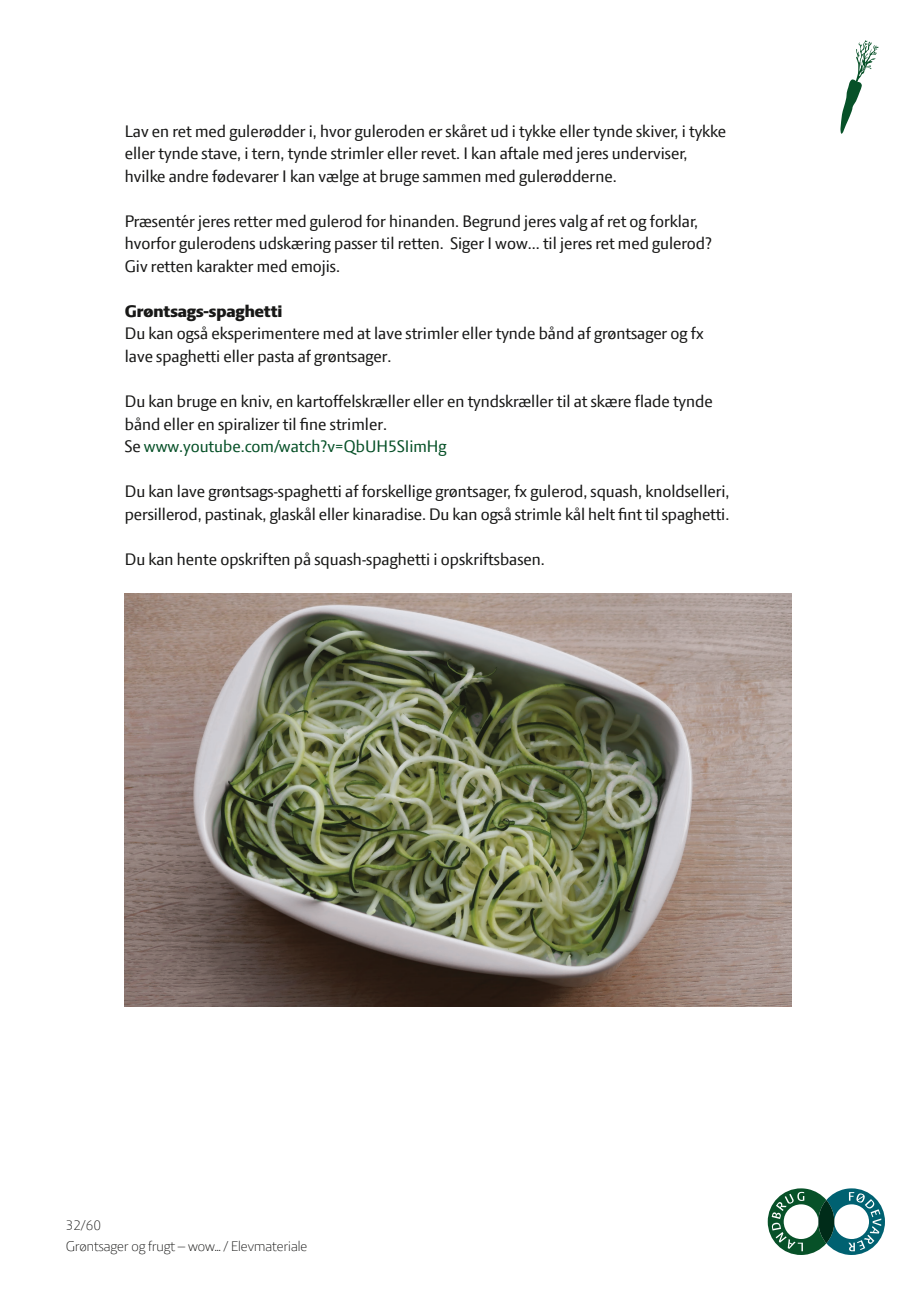
<style>
.page{position:relative;width:919px;height:1289px;background:#fff}
.page>*{position:absolute;margin:0;border:0;box-sizing:border-box;transform-origin:0 0}
.t1{font:18px/22.5px "LF Press Sans";color:#181817}
.t2{font:18px "LF Press Sans";color:#075128}
.t3{font:800 18px "LF Press Sans";color:#181817}
.t4{font:300 15px/20.4px "LF Press Sans";color:#181817}
.s1{color:#181817}
</style>
<div class="page">
<svg style="left:767px;top:1188px;width:117px;height:66px"></svg>
<img style="left:125px;top:594px;width:666px;height:412px">
<svg style="left:840px;top:40px;width:38px;height:94px"></svg>
<p class="t1" style="left:125px;top:119px;width:602px">Lav en ret med gulerødder i, hvor guleroden er skåret ud i tykke eller tynde skiver, i tykke eller tynde stave, i tern, tynde strimler eller revet. I kan aftale med jeres underviser, hvilke andre fødevarer I kan vælge at bruge sammen med gulerødderne.</p>
<p class="t1" style="left:125px;top:209px;width:588px">Præsentér jeres retter med gulerod for hinanden. Begrund jeres valg af ret og forklar, hvorfor gulerodens udskæring passer til retten. Siger I wow… til jeres ret med gulerod?<br>Giv retten karakter med emojis.</p>
<p class="t3" style="left:125px;top:301px;width:159px">Grøntsags-spaghetti</p>
<p class="t1" style="left:125px;top:322px;width:580px">Du kan også eksperimentere med at lave strimler eller tynde bånd af grøntsager og fx lave spaghetti eller pasta af grøntsager.</p>
<p class="t1" style="left:125px;top:389px;width:589px">Du kan bruge en kniv, en kartoffelskræller eller en tyndskræller til at skære flade tynde bånd eller en spiralizer til fine strimler.</p>
<p class="t2" style="left:125px;top:436px;width:323px"><span class="s1">Se</span> www.youtube.com/watch?v=QbUH5SIimHg</p>
<p class="t1" style="left:125px;top:479px;width:606px">Du kan lave grøntsags-spaghetti af forskellige grøntsager, fx gulerod, squash, knoldselleri, persillerod, pastinak, glaskål eller kinaradise. Du kan også strimle kål helt fint til spaghetti.</p>
<p class="t1" style="left:125px;top:547px;width:421px">Du kan hente opskriften på squash-spaghetti i opskriftsbasen.</p>
<p class="t4" style="left:66px;top:1215px;width:243px">32/60<br>Grøntsager og frugt – wow… / Elevmateriale</p>
</div>
